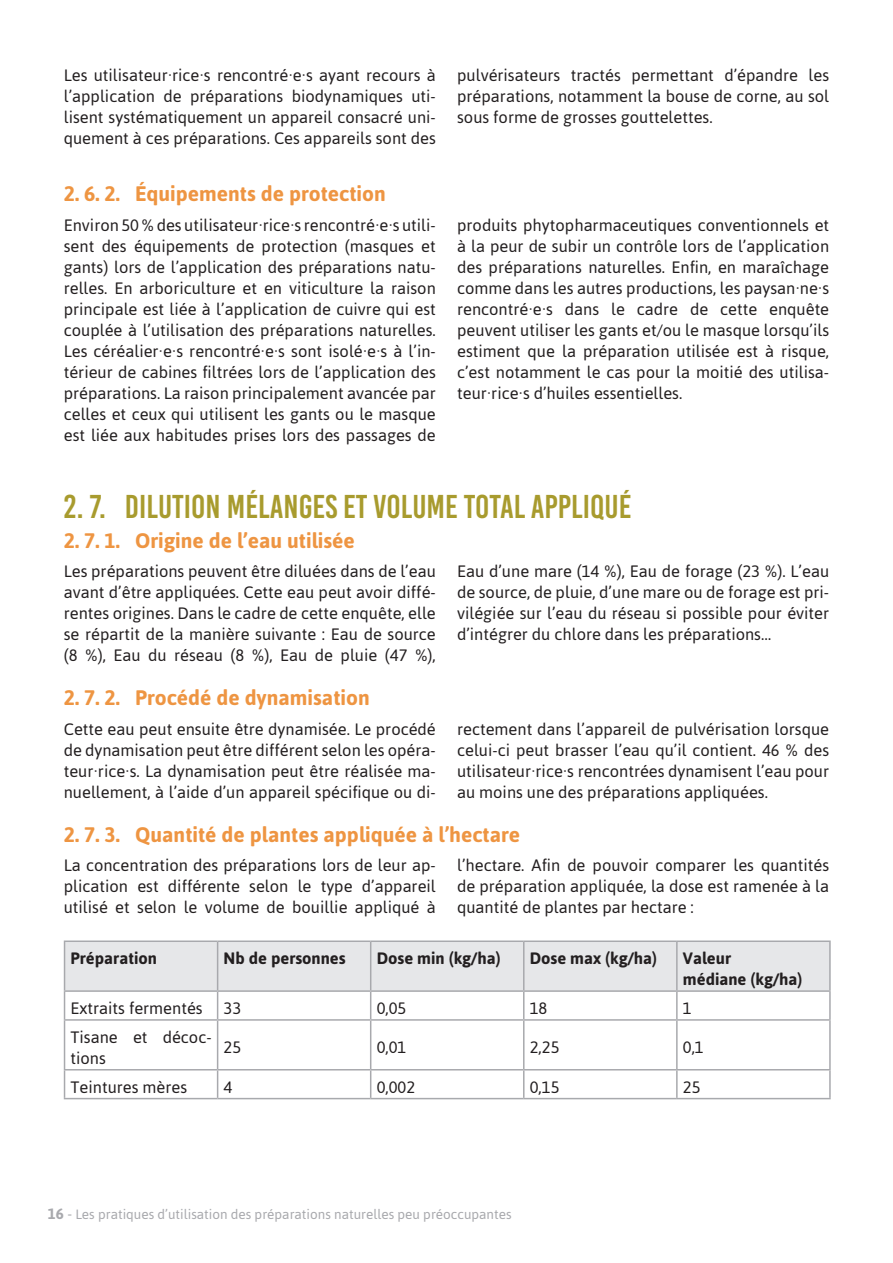
<style>
.page{position:relative;width:893px;height:1263px;background:#fff}
.page>*{position:absolute;margin:0;border:0;box-sizing:border-box;transform-origin:0 0}
.t1{font:33px "Bebas Kai";color:#a89b2e}
.t2{font:700 21px "Asap";color:#ee9542}
.texte{font:16.5px/21px "Asap";color:#231f20;text-align:justify}
.texte-2{font:700 16.5px/21px "Asap";color:#231f20}
.t3{font:13.5px "Asap";color:#a8a9ad}
.s1{font-weight:700;font-size:15px}
.s2{font-size:15px}
</style>
<div class="page">
<hr style="left:64px;top:1019px;width:154px;height:2px;background:#a8a9ad">
<hr style="left:218px;top:1019px;width:153px;height:2px;background:#a8a9ad">
<hr style="left:217px;top:1021px;width:1px;height:48px;background:#a8a9ad">
<hr style="left:371px;top:1019px;width:153px;height:2px;background:#a8a9ad">
<hr style="left:370px;top:1021px;width:1px;height:48px;background:#a8a9ad">
<hr style="left:524px;top:1019px;width:153px;height:2px;background:#a8a9ad">
<hr style="left:523px;top:1021px;width:1px;height:48px;background:#a8a9ad">
<hr style="left:677px;top:1019px;width:154px;height:2px;background:#a8a9ad">
<hr style="left:676px;top:1021px;width:2px;height:48px;background:#a8a9ad">
<hr style="left:64px;top:1069px;width:154px;height:1px;background:#a8a9ad">
<hr style="left:218px;top:1069px;width:153px;height:1px;background:#a8a9ad">
<svg style="left:217px;top:1070px;width:1px;height:28px"></svg>
<hr style="left:371px;top:1069px;width:153px;height:1px;background:#a8a9ad">
<svg style="left:370px;top:1070px;width:1px;height:28px"></svg>
<hr style="left:524px;top:1069px;width:153px;height:1px;background:#a8a9ad">
<svg style="left:523px;top:1070px;width:1px;height:28px"></svg>
<hr style="left:677px;top:1069px;width:154px;height:1px;background:#a8a9ad">
<hr style="left:676px;top:1070px;width:2px;height:28px;background:#a8a9ad">
<svg style="left:64px;top:942px;width:765px;height:77px"></svg>
<hr style="left:829px;top:992px;width:2px;height:27px;background:#a8a9ad">
<hr style="left:64px;top:1021px;width:1px;height:48px;background:#a8a9ad">
<hr style="left:829px;top:1021px;width:2px;height:48px;background:#a8a9ad">
<svg style="left:64px;top:1070px;width:1px;height:28px"></svg>
<hr style="left:829px;top:1070px;width:2px;height:28px;background:#a8a9ad">
<hr style="left:64px;top:1098px;width:154px;height:1px;background:#a8a9ad">
<hr style="left:218px;top:1098px;width:153px;height:1px;background:#a8a9ad">
<hr style="left:371px;top:1098px;width:153px;height:1px;background:#a8a9ad">
<hr style="left:524px;top:1098px;width:153px;height:1px;background:#a8a9ad">
<hr style="left:677px;top:1098px;width:154px;height:1px;background:#a8a9ad">
<hr style="left:64px;top:940px;width:154px;height:2px;background:#a8a9ad">
<hr style="left:64px;top:942px;width:1px;height:48px;background:#a8a9ad">
<hr style="left:218px;top:940px;width:153px;height:2px;background:#a8a9ad">
<hr style="left:371px;top:940px;width:153px;height:2px;background:#a8a9ad">
<hr style="left:524px;top:940px;width:153px;height:2px;background:#a8a9ad">
<hr style="left:677px;top:940px;width:154px;height:2px;background:#a8a9ad">
<hr style="left:829px;top:942px;width:2px;height:48px;background:#a8a9ad">
<hr style="left:64px;top:990px;width:154px;height:2px;background:#a8a9ad">
<hr style="left:218px;top:990px;width:153px;height:2px;background:#a8a9ad">
<hr style="left:371px;top:990px;width:153px;height:2px;background:#a8a9ad">
<hr style="left:524px;top:990px;width:153px;height:2px;background:#a8a9ad">
<hr style="left:677px;top:990px;width:154px;height:2px;background:#a8a9ad">
<p class="texte" style="left:64px;top:64px;width:374px">Les utilisateur·rice·s rencontré·e·s ayant recours à l’application de préparations biodynamiques uti&shy;lisent systématiquement un appareil consacré uni&shy;quement à ces préparations. Ces appareils sont des</p>
<p class="texte" style="left:457px;top:64px;width:374px">pulvérisateurs tractés permettant d’épandre les préparations, notamment la bouse de corne, au sol sous forme de grosses gouttelettes.</p>
<p class="t2" style="left:64px;top:180px;width:324px">2. 6. 2. Équipements de protection</p>
<p class="texte" style="left:64px;top:214px;width:374px">Environ 50 % des utilisateur·rice·s rencontré·e·s utili&shy;sent des équipements de protection (masques et gants) lors de l’application des préparations natu&shy;relles. En arboriculture et en viticulture la raison principale est liée à l’application de cuivre qui est couplée à l’utilisation des préparations naturelles.<br>Les céréalier·e·s rencontré·e·s sont isolé·e·s à l’in&shy;térieur de cabines filtrées lors de l’application des préparations. La raison principalement avancée par celles et ceux qui utilisent les gants ou le masque est liée aux habitudes prises lors des passages de</p>
<p class="texte" style="left:457px;top:214px;width:374px">produits phytopharmaceutiques conventionnels et à la peur de subir un contrôle lors de l’application des préparations naturelles. Enfin, en maraîchage comme dans les autres productions, les paysan·ne·s rencontré·e·s dans le cadre de cette enquête peuvent utiliser les gants et/ou le masque lorsqu’ils estiment que la préparation utilisée est à risque, c’est notamment le cas pour la moitié des utilisa&shy;teur·rice·s d’huiles essentielles.</p>
<p class="t1" style="left:64px;top:488px;width:569px">2. 7. DILUTION MÉLANGES ET VOLUME TOTAL APPLIQUÉ</p>
<p class="t2" style="left:64px;top:526px;width:293px">2. 7. 1. Origine de l’eau utilisée</p>
<p class="texte" style="left:64px;top:560px;width:374px">Les préparations peuvent être diluées dans de l’eau avant d’être appliquées. Cette eau peut avoir diffé&shy;rentes origines. Dans le cadre de cette enquête, elle se répartit de la manière suivante : Eau de source (8 %), Eau du réseau (8 %), Eau de pluie (47 %),</p>
<p class="texte" style="left:457px;top:560px;width:374px">Eau d’une mare (14 %), Eau de forage (23 %). L’eau de source, de pluie, d’une mare ou de forage est pri&shy;vilégiée sur l’eau du réseau si possible pour éviter d’intégrer du chlore dans les préparations…</p>
<p class="t2" style="left:64px;top:684px;width:307px">2. 7. 2. Procédé de dynamisation</p>
<p class="texte" style="left:64px;top:718px;width:374px">Cette eau peut ensuite être dynamisée. Le procédé de dynamisation peut être différent selon les opéra&shy;teur·rice·s. La dynamisation peut être réalisée ma&shy;nuellement, à l’aide d’un appareil spécifique ou di-</p>
<p class="texte" style="left:457px;top:718px;width:374px">rectement dans l’appareil de pulvérisation lorsque celui-ci peut brasser l’eau qu’il contient. 46 % des utilisateur·rice·s rencontrées dynamisent l’eau pour au moins une des préparations appliquées.</p>
<p class="t2" style="left:64px;top:820px;width:458px">2. 7. 3. Quantité de plantes appliquée à l’hectare</p>
<p class="texte" style="left:64px;top:854px;width:374px">La concentration des préparations lors de leur ap&shy;plication est différente selon le type d’appareil utilisé et selon le volume de bouillie appliqué à</p>
<p class="texte" style="left:457px;top:854px;width:374px">l’hectare. Afin de pouvoir comparer les quantités de préparation appliquée, la dose est ramenée à la quantité de plantes par hectare :</p>
<p class="texte-2" style="left:71px;top:947px;width:88px">Préparation</p>
<p class="texte-2" style="left:224px;top:947px;width:124px">Nb de personnes</p>
<p class="texte-2" style="left:377px;top:947px;width:125px">Dose min (kg/ha)</p>
<p class="texte-2" style="left:530px;top:947px;width:129px">Dose max (kg/ha)</p>
<p class="texte-2" style="left:683px;top:947px;width:121px">Valeur<br>médiane (kg/ha)</p>
<p class="texte" style="left:71px;top:997px;width:134px">Extraits fermentés</p>
<p class="texte" style="left:224px;top:997px;width:19px">33</p>
<p class="texte" style="left:377px;top:997px;width:31px">0,05</p>
<p class="texte" style="left:530px;top:997px;width:19px">18</p>
<p class="texte" style="left:683px;top:997px;width:10px">1</p>
<p class="texte" style="left:71px;top:1026px;width:143px">Tisane et décoc&shy;tions</p>
<p class="texte" style="left:224px;top:1036px;width:19px">25</p>
<p class="texte" style="left:377px;top:1036px;width:31px">0,01</p>
<p class="texte" style="left:530px;top:1036px;width:31px">2,25</p>
<p class="texte" style="left:683px;top:1036px;width:22px">0,1</p>
<p class="texte" style="left:71px;top:1076px;width:118px">Teintures mères</p>
<p class="texte" style="left:224px;top:1076px;width:10px">4</p>
<p class="texte" style="left:377px;top:1076px;width:40px">0,002</p>
<p class="texte" style="left:530px;top:1076px;width:31px">0,15</p>
<p class="texte" style="left:683px;top:1076px;width:19px">25</p>
<p class="t3" style="left:48px;top:1205px;width:465px"><span class="s1">16</span> <span class="s2">-</span> Les pratiques d’utilisation des préparations naturelles peu préoccupantes</p>
</div>
